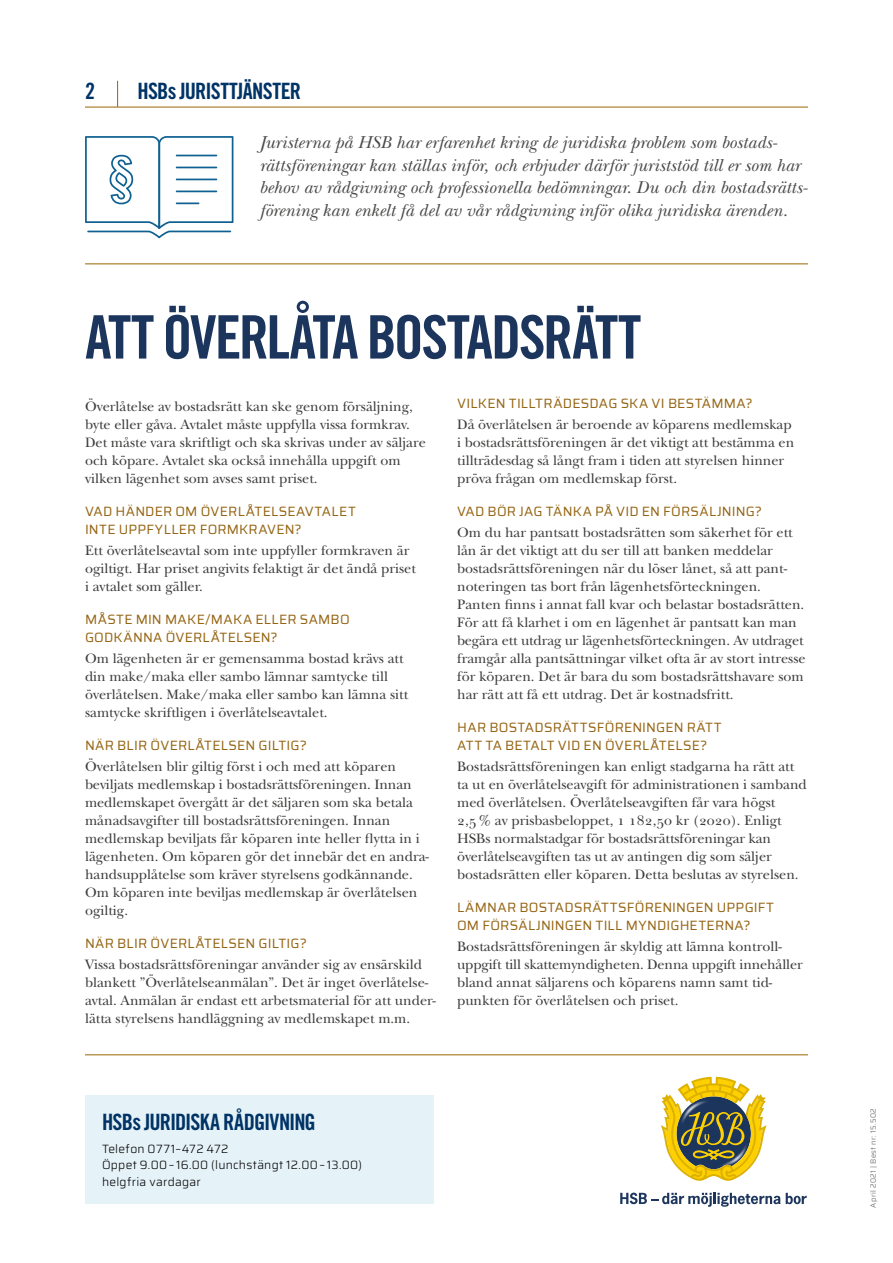
<style>
.page{position:relative;width:893px;height:1263px;background:#fff}
.page>*{position:absolute;margin:0;border:0;box-sizing:border-box;transform-origin:0 0}
.t1{font:60px "Trade Gothic Bold Cond Twenty";letter-spacing:-.04em;color:#1c355d}
.t2{font:22.5px "Trade Gothic Bold Cond Twenty";letter-spacing:-.035em;color:#036}
.t3{font:italic 18px/22.5px "New Baskerville";letter-spacing:.005em;color:#4a4a49}
.t4{font:14.25px/18px "New Baskerville Std";color:#3c3c3b}
.t5{font:13.5px/18px "Saira";letter-spacing:.015em;color:#956514}
.t6{font:300 12px/16.5px "Saira";letter-spacing:.02em;color:#000}
.t7{font:300 7.5px "Saira";letter-spacing:.04em;color:#575756}
</style>
<div class="page">
<svg style="left:661px;top:1077px;width:106px;height:104px"></svg>
<svg style="left:620px;top:1192px;width:187px;height:15px"></svg>
<img style="left:676px;top:1096px;width:75px;height:76px">
<hr style="left:85px;top:1054px;width:723px;height:1px;background:#960">
<hr style="left:85px;top:264px;width:723px;height:1px;background:#960">
<hr style="left:85px;top:107px;width:723px;height:1px;background:#960">
<svg style="left:117px;top:81px;width:1px;height:26px"></svg>
<svg style="left:85px;top:136px;width:148px;height:102px"></svg>
<div style="left:85px;top:1095px;width:349px;height:108px;background:#e5f2f7"></div>
<h2 class="t2" style="left:85px;top:77px;width:11px">2</h2>
<h2 class="t2" style="left:137px;top:77px;width:165px">HSBs JURISTTJÄNSTER</h2>
<p class="t3" style="left:259px;top:131px;width:550px">Juristerna på HSB har erfarenhet kring de juridiska problem som bostads&shy;rättsföreningar kan ställas inför, och erbjuder därför juriststöd till er som har behov av rådgivning och professionella bedömningar. Du och din bostadsrätts&shy;förening kan enkelt få del av vår rådgivning inför olika juridiska ärenden.</p>
<h1 class="t1" style="left:85px;top:301px;width:558px">ATT ÖVERLÅTA BOSTADSRÄTT</h1>
<p class="t4" style="left:85px;top:397px;width:342px">Överlåtelse av bostadsrätt kan ske genom försäljning, byte eller gåva. Avtalet måste uppfylla vissa formkrav.<br>Det måste vara skriftligt och ska skrivas under av säljare och köpare. Avtalet ska också innehålla uppgift om vilken lägenhet som avses samt priset.</p>
<p class="t5" style="left:85px;top:502px;width:272px">VAD HÄNDER OM ÖVERLÅTELSEAVTALET<br>INTE UPPFYLLER FORMKRAVEN?</p>
<p class="t4" style="left:85px;top:541px;width:332px">Ett överlåtelseavtal som inte uppfyller formkraven är ogiltigt. Har priset angivits felaktigt är det ändå priset i avtalet som gäller.</p>
<p class="t5" style="left:85px;top:610px;width:266px">MÅSTE MIN MAKE/MAKA ELLER SAMBO<br>GODKÄNNA ÖVERLÅTELSEN?</p>
<p class="t4" style="left:85px;top:649px;width:325px">Om lägenheten är er gemensamma bostad krävs att din make/maka eller sambo lämnar samtycke till överlåtelsen. Make/maka eller sambo kan lämna sitt samtycke skriftligen i överlåtelseavtalet.</p>
<p class="t5" style="left:85px;top:736px;width:223px">NÄR BLIR ÖVERLÅTELSEN GILTIG?</p>
<p class="t4" style="left:85px;top:757px;width:346px">Överlåtelsen blir giltig först i och med att köparen beviljats medlemskap i bostadsrättsföreningen. Innan medlemskapet övergått är det säljaren som ska betala månadsavgifter till bostadsrättsföreningen. Innan medlemskap beviljats får köparen inte heller flytta in i lägenheten. Om köparen gör det innebär det en andra&shy;handsupplåtelse som kräver styrelsens godkännande.<br>Om köparen inte beviljas medlemskap är överlåtelsen ogiltig.</p>
<p class="t5" style="left:85px;top:934px;width:223px">NÄR BLIR ÖVERLÅTELSEN GILTIG?</p>
<p class="t4" style="left:85px;top:955px;width:352px">Vissa bostadsrättsföreningar använder sig av ensärskild blankett ”Överlåtelseanmälan”. Det är inget överlåtelse&shy;avtal. Anmälan är endast ett arbetsmaterial för att under&shy;lätta styrelsens handläggning av medlemskapet m.m.</p>
<p class="t5" style="left:457px;top:394px;width:297px">VILKEN TILLTRÄDESDAG SKA VI BESTÄMMA?</p>
<p class="t4" style="left:457px;top:415px;width:339px">Då överlåtelsen är beroende av köparens medlemskap i bostadsrättsföreningen är det viktigt att bestämma en tillträdesdag så långt fram i tiden att styrelsen hinner pröva frågan om medlemskap först.</p>
<p class="t5" style="left:457px;top:502px;width:306px">VAD BÖR JAG TÄNKA PÅ VID EN FÖRSÄLJNING?</p>
<p class="t4" style="left:457px;top:523px;width:350px">Om du har pantsatt bostadsrätten som säkerhet för ett lån är det viktigt att du ser till att banken meddelar bostadsrättsföreningen när du löser lånet, så att pant&shy;noteringen tas bort från lägenhetsförteckningen.<br>Panten finns i annat fall kvar och belastar bostadsrätten.<br>För att få klarhet i om en lägenhet är pantsatt kan man begära ett utdrag ur lägenhetsförteckningen. Av utdraget framgår alla pantsättningar vilket ofta är av stort intresse för köparen. Det är bara du som bostadsrättshavare som har rätt att få ett utdrag. Det är kostnadsfritt.</p>
<p class="t5" style="left:457px;top:718px;width:266px">HAR BOSTADSRÄTTSFÖRENINGEN RÄTT<br>ATT TA BETALT VID EN ÖVERLÅTELSE?</p>
<p class="t4" style="left:457px;top:757px;width:351px">Bostadsrättsföreningen kan enligt stadgarna ha rätt att ta ut en överlåtelseavgift för administrationen i samband med överlåtelsen. Överlåtelseavgiften får vara högst 2,5% av prisbasbeloppet, 1 182,50 kr (2020). Enligt HSBs normalstadgar för bostadsrättsföreningar kan överlåtelseavgiften tas ut av antingen dig som säljer bostadsrätten eller köparen. Detta beslutas av styrelsen.</p>
<p class="t5" style="left:457px;top:898px;width:318px">LÄMNAR BOSTADSRÄTTSFÖRENINGEN UPPGIFT<br>OM FÖRSÄLJNINGEN TILL MYNDIGHETERNA?</p>
<p class="t4" style="left:457px;top:937px;width:347px">Bostadsrättsföreningen är skyldig att lämna kontroll&shy;uppgift till skattemyndigheten. Denna uppgift innehåller bland annat säljarens och köparens namn samt tid&shy;punkten för överlåtelsen och priset.</p>
<h2 class="t2" style="left:102px;top:1108px;width:215px">HSBs JURIDISKA RÅDGIVNING</h2>
<p class="t6" style="left:102px;top:1140px;width:261px">Telefon 0771–472 472<br>Öppet 9.00–16.00 (lunchstängt 12.00–13.00) helgfria vardagar</p>
<p class="t7" style="left:868px;top:1207px;width:101px;rotate:-90deg">April 2021 | Best nr: 15.502</p>
</div>
